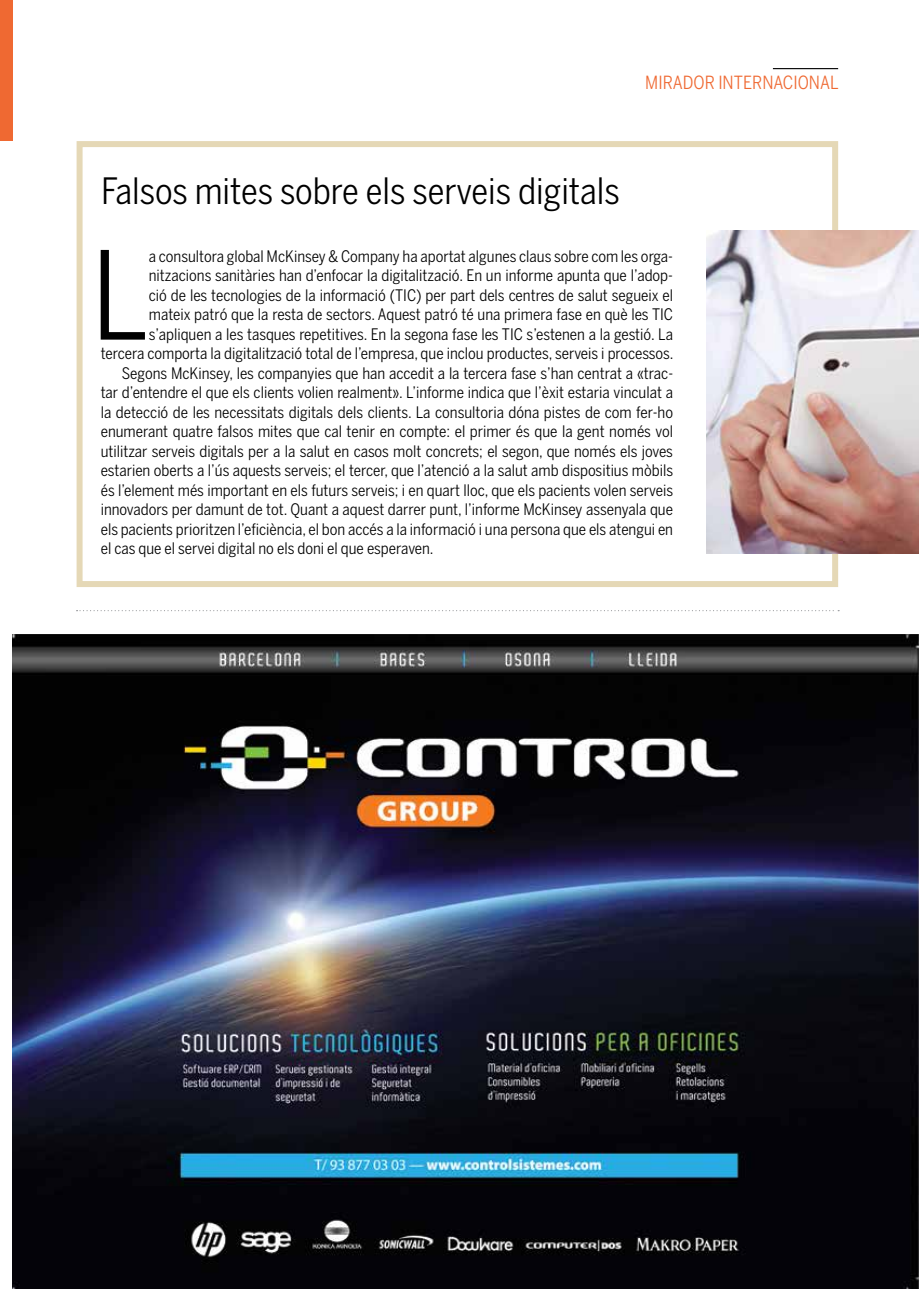
<style>
.page{position:relative;width:919px;height:1289px;background:#fff}
.page>*{position:absolute;margin:0;border:0;box-sizing:border-box;transform-origin:0 0}
.t1{font:121.2px "Benton Sans Cond";color:#000}
.t2{font:36px "Benton Sans Cond";color:#000}
.t3{font:18px "Benton Sans Cond";color:#ef6932}
.t4{font:15.75px "Benton Sans Cond";color:#000}
</style>
<div class="page">
<img style="left:13px;top:634px;width:905px;height:654px">
<div style="left:0;top:0;width:13px;height:140px;background:#ef6932"></div>
<svg style="left:77px;top:610px;width:762px;height:1px"></svg>
<hr style="left:772px;top:68px;width:66px;height:1px;background:#000">
<div style="left:77px;top:141px;width:761px;height:446px;border:6px solid #e5d8b6"></div>
<img style="left:706px;top:230px;width:212px;height:323px">
<p class="t3" style="left:645px;top:72px;width:195px">MIRADOR INTERNACIONAL</p>
<h2 class="t2" style="left:101px;top:169px;width:520px">Falsos mites sobre els serveis digitals</h2>
<h1 class="t1" style="left:91px;top:225px;width:59px">L</h1>
<p class="t4" style="left:149px;top:247px;width:525px">a consultora global McKinsey &amp; Company ha aportat algunes claus sobre com les orga-</p>
<p class="t4" style="left:149px;top:266px;width:525px">nitzacions sanitàries han d’enfocar la digitalització. En un informe apunta que l’adop-</p>
<p class="t4" style="left:149px;top:286px;width:526px">ció de les tecnologies de la informació (TIC) per part dels centres de salut segueix el</p>
<p class="t4" style="left:149px;top:305px;width:525px">mateix patró que la resta de sectors. Aquest patró té una primera fase en què les TIC</p>
<p class="t4" style="left:149px;top:325px;width:525px">s’apliquen a les tasques repetitives. En la segona fase les TIC s’estenen a la gestió. La</p>
<p class="t4" style="left:101px;top:344px;width:574px">tercera comporta la digitalització total de l’empresa, que inclou productes, serveis i processos.</p>
<p class="t4" style="left:122px;top:364px;width:552px">Segons McKinsey, les companyies que han accedit a la tercera fase s’han centrat a «trac-</p>
<p class="t4" style="left:101px;top:383px;width:573px">tar d’entendre el que els clients volien realment». L’informe indica que l’èxit estaria vinculat a</p>
<p class="t4" style="left:101px;top:403px;width:574px">la detecció de les necessitats digitals dels clients. La consultoria dóna pistes de com fer-ho</p>
<p class="t4" style="left:101px;top:422px;width:574px">enumerant quatre falsos mites que cal tenir en compte: el primer és que la gent només vol</p>
<p class="t4" style="left:101px;top:442px;width:573px">utilitzar serveis digitals per a la salut en casos molt concrets; el segon, que només els joves</p>
<p class="t4" style="left:101px;top:461px;width:574px">estarien oberts a l’ús aquests serveis; el tercer, que l’atenció a la salut amb dispositius mòbils</p>
<p class="t4" style="left:101px;top:481px;width:574px">és l’element més important en els futurs serveis; i en quart lloc, que els pacients volen serveis</p>
<p class="t4" style="left:101px;top:500px;width:574px">innovadors per damunt de tot. Quant a aquest darrer punt, l’informe McKinsey assenyala que</p>
<p class="t4" style="left:101px;top:520px;width:574px">els pacients prioritzen l’eficiència, el bon accés a la informació i una persona que els atengui en</p>
<p class="t4" style="left:101px;top:539px;width:334px">el cas que el servei digital no els doni el que esperaven.</p>
</div>
